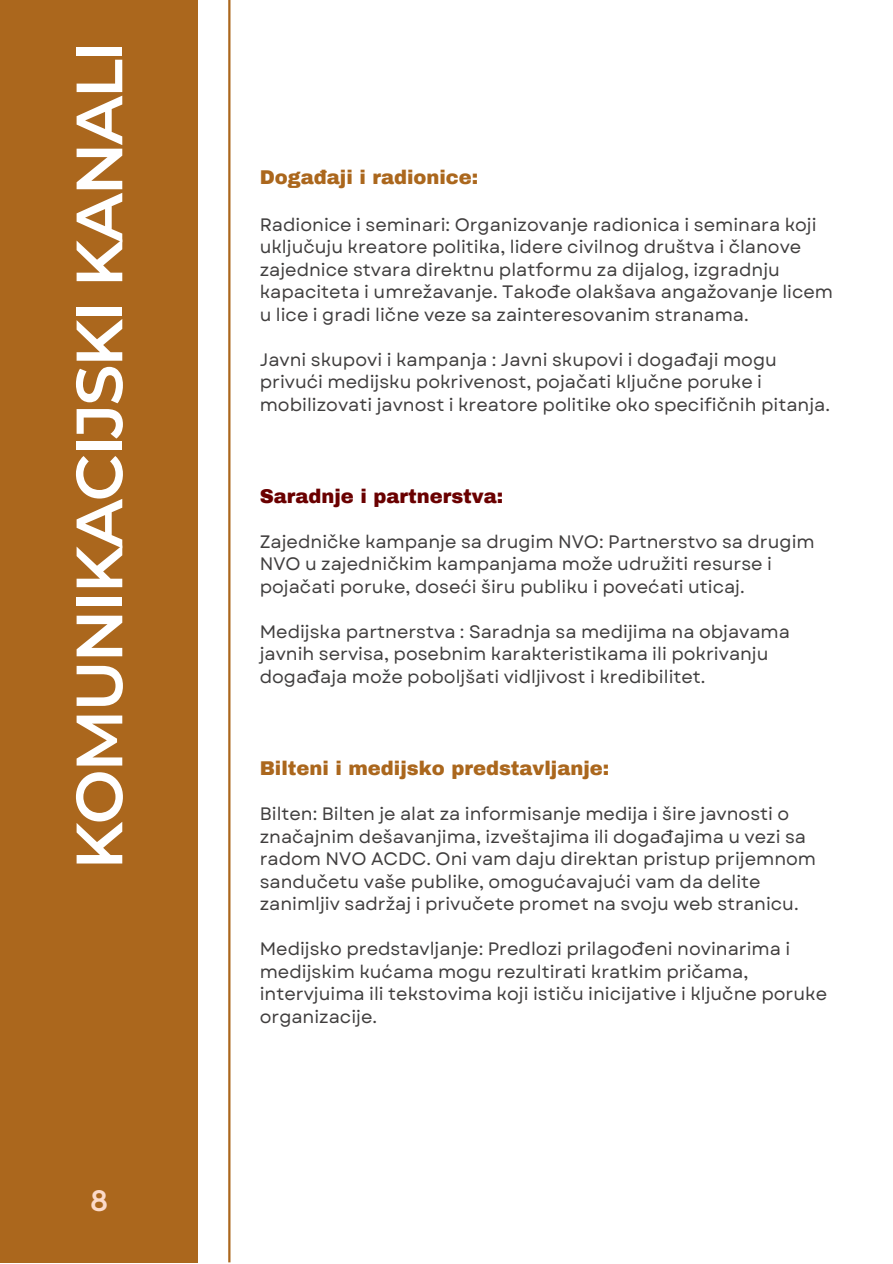
<style>
.page{position:relative;width:893px;height:1264px;background:#fff}
.page>*{position:absolute;margin:0;border:0;box-sizing:border-box;transform-origin:0 0}
.t1{font:600 65.25px "Montserrat";letter-spacing:-.035em;color:#fff}
.t2{font:700 30px "HK Grotesk";color:#fcdaca}
.t3{font:900 19.5px "Archivo";color:#ab671d}
.t4{font:900 19.5px "Archivo";color:#6a0000}
.t5{font:18px/22.5px "Garet";color:#403e3e}
</style>
<div class="page">
<div style="left:0;top:0;width:198px;height:1262px;background:#ab671d"></div>
<hr style="left:228px;top:0;width:2px;height:1262px;background:#ab671d">
<p class="t1" style="left:59px;top:869px;width:830px;rotate:-90deg">KOMUNIKACIJSKI KANALI</p>
<p class="t2" style="left:91px;top:1183px;width:19px">8</p>
<p class="t3" style="left:260px;top:166px;width:220px">Događaji i radionice:</p>
<p class="t5" style="left:260px;top:213px;width:575px">Radionice i seminari: Organizovanje radionica i seminara koji uključuju kreatore politika, lidere civilnog društva i članove zajednice stvara direktnu platformu za dijalog, izgradnju kapaciteta i umrežavanje. Takođe olakšava angažovanje licem u lice i gradi lične veze sa zainteresovanim stranama.</p>
<p class="t5" style="left:260px;top:348px;width:571px">Javni skupovi i kampanja : Javni skupovi i događaji mogu privući medijsku pokrivenost, pojačati ključne poruke i mobilizovati javnost i kreatore politike oko specifičnih pitanja.</p>
<p class="t4" style="left:260px;top:486px;width:245px">Saradnje i partnerstva:</p>
<p class="t5" style="left:260px;top:530px;width:556px">Zajedničke kampanje sa drugim NVO: Partnerstvo sa drugim<br>NVO u zajedničkim kampanjama može udružiti resurse i pojačati poruke, doseći širu publiku i povećati uticaj.</p>
<p class="t5" style="left:260px;top:620px;width:531px">Medijska partnerstva : Saradnja sa medijima na objavama javnih servisa, posebnim karakteristikama ili pokrivanju događaja može poboljšati vidljivost i kredibilitet.</p>
<p class="t3" style="left:260px;top:758px;width:351px">Bilteni i medijsko predstavljanje:</p>
<p class="t5" style="left:260px;top:802px;width:558px">Bilten: Bilten je alat za informisanje medija i šire javnosti o značajnim dešavanjima, izveštajima ili događajima u vezi sa radom NVO ACDC. Oni vam daju direktan pristup prijemnom sandučetu vaše publike, omogućavajući vam da delite zanimljiv sadržaj i privučete promet na svoju web stranicu.</p>
<p class="t5" style="left:260px;top:937px;width:569px">Medijsko predstavljanje: Predlozi prilagođeni novinarima i medijskim kućama mogu rezultirati kratkim pričama, intervjuima ili tekstovima koji ističu inicijative i ključne poruke organizacije.</p>
</div>
